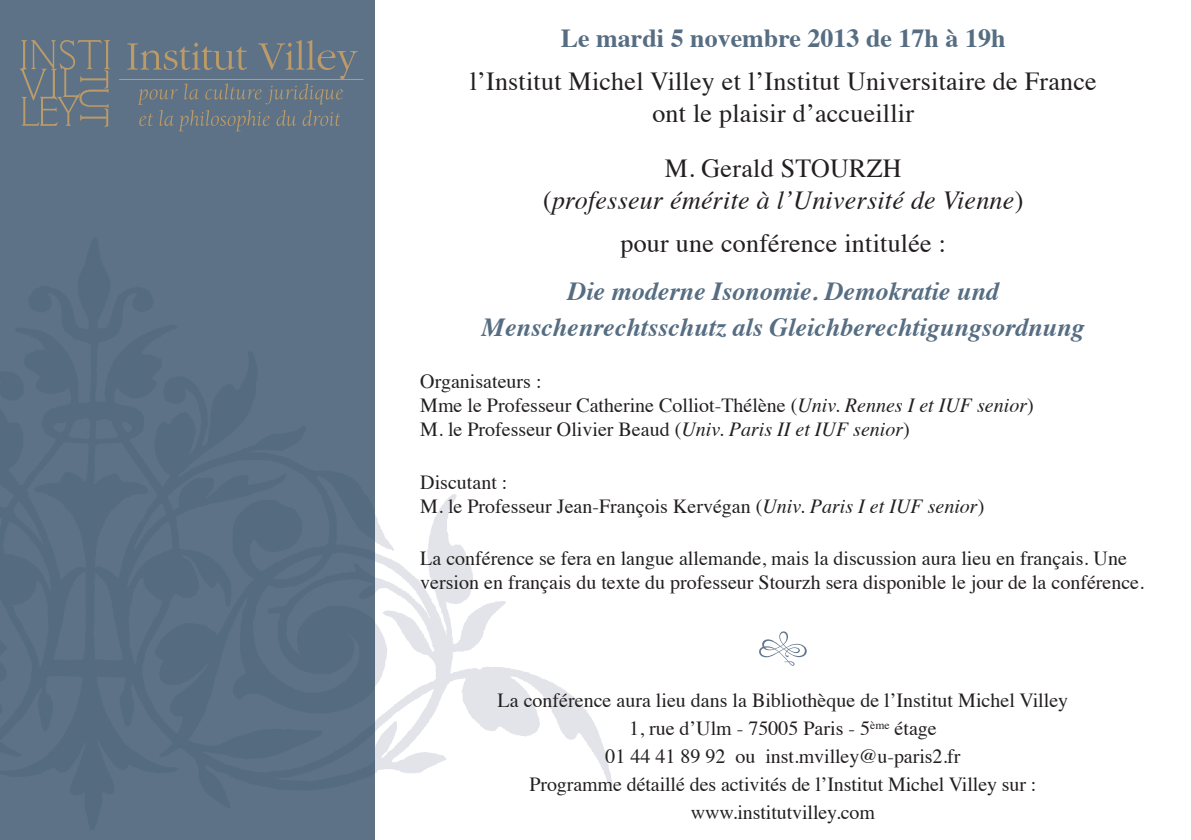
<style>
.page{position:relative;width:1191px;height:840px;background:#fff}
.page>*{position:absolute;margin:0;border:0;box-sizing:border-box;transform-origin:0 0}
.t1{font:26px/32px "Times";letter-spacing:.01em;color:#231f20;text-align:center}
.t2{font:italic 700 26px/36px "Times";color:#566d82;text-align:center}
.t3{font:italic 26px/32px "Times";letter-spacing:.01em;color:#231f20;text-align:center}
.t4{font:700 26px "Times";color:#566d82}
.t5{font:20px/24px "Times";color:#231f20}
.s1{font-style:normal}
.s2{font-style:italic}
</style>
<div class="page">
<img style="left:374px;top:228px;width:239px;height:607px">
<div style="left:0;top:0;width:374px;height:839px;background:#5d7287"></div>
<hr style="left:119px;top:79px;width:244px;height:1px;background:#bc9b69">
<svg style="left:20px;top:40px;width:90px;height:87px"></svg>
<svg style="left:127px;top:40px;width:231px;height:91px"></svg>
<svg style="left:759px;top:631px;width:47px;height:34px"></svg>
<h1 class="t4" style="left:561px;top:13px;width:446px">Le mardi 5 novembre 2013 de 17h à 19h</h1>
<h1 class="t1" style="left:469px;top:63px;width:628px">l’Institut Michel Villey et l’Institut Universitaire de France ont le plaisir d’accueillir</h1>
<h1 class="t3" style="left:543px;top:150px;width:482px"><span class="s1">M. Gerald STOURZH<br>(</span>professeur émérite à l’Université de Vienne<span class="s1">)</span></h1>
<h1 class="t1" style="left:620px;top:225px;width:327px">pour une conférence intitulée :</h1>
<h1 class="t2" style="left:482px;top:270px;width:604px">Die moderne Isonomie. Demokratie und<br>Menschenrechtsschutz als Gleichberechtigungsordnung</h1>
<p class="t5" style="left:420px;top:367px;width:615px">Organisateurs :<br>Mme le Professeur Catherine Colliot-Thélène (<span class="s2">Univ. Rennes I et IUF senior</span>)<br>M. le Professeur Olivier Beaud (<span class="s2">Univ. Paris II et IUF senior</span>)</p>
<p class="t5" style="left:420px;top:468px;width:565px">Discutant :<br>M. le Professeur Jean-François Kervégan (<span class="s2">Univ. Paris I et IUF senior</span>)</p>
<p class="t5" style="left:420px;top:544px;width:725px">La conférence se fera en langue allemande, mais la discussion aura lieu en français. Une version en français du texte du professeur Stourzh sera disponible le jour de la conférence.</p>
<p class="t5" style="left:497px;top:684px;width:572px;line-height:28px;text-align:center">La conférence aura lieu dans la Bibliothèque de l’Institut Michel Villey 1, rue d’Ulm - 75005 Paris - 5<sup>ème</sup> étage<br>01 44 41 89 92 ou inst.mvilley@u-paris2.fr<br>Programme détaillé des activités de l’Institut Michel Villey sur : www.institutvilley.com</p>
</div>
